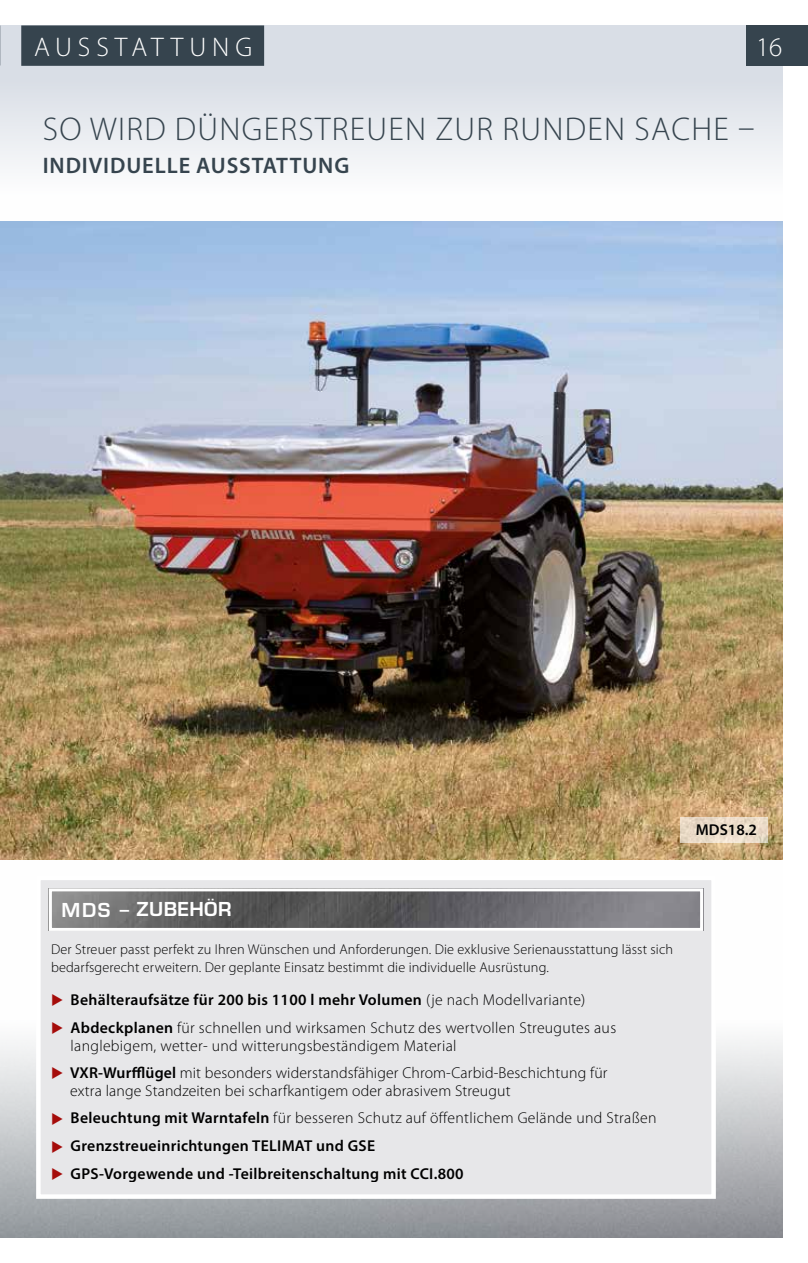
<style>
.page{position:relative;width:808px;height:1263px;background:#fff}
.page>*{position:absolute;margin:0;border:0;box-sizing:border-box;transform-origin:0 0}
.t1{font:300 33px "Myriad Pro";letter-spacing:.04em;color:#36444e}
.t2{font:300 27px "Myriad Pro";letter-spacing:.22em;color:#fff}
.t3{font:600 22.5px "Myriad Pro";letter-spacing:.04em;color:#36444e}
.t4{font:600 18.75px "Eurostile LT Std";letter-spacing:.02em;color:#fff}
.t5{font:300 15.75px/17.2px "Myriad Pro";letter-spacing:.02em;color:#000}
.t6{font:600 15.75px "Myriad Pro";letter-spacing:.02em;color:#000}
.t7{font:300 14.25px/17.2px "Myriad Pro";letter-spacing:.01em;color:#000}
.s1{color:#fff}
.s2{font-weight:300}
.s3{font-weight:600}
</style>
<div class="page">
<svg style="left:0;top:26px;width:782px;height:141px;background:#e2e6ec"></svg>
<img style="left:0;top:859px;width:782px;height:378px">
<div style="left:21px;top:25px;width:243px;height:41px;background:#36444e"></div>
<div style="left:746px;top:26px;width:62px;height:40px;background:#36444e"></div>
<img style="left:0;top:221px;width:782px;height:638px">
<svg style="left:680px;top:818px;width:88px;height:25px;background:#eadbc8"></svg>
<div style="left:36px;top:876px;width:680px;height:323px;background:#e7e7e9;border:4px solid #fff"></div>
<img style="left:53px;top:892px;width:646px;height:35px">
<div style="left:49px;top:888px;width:654px;height:43px;border:3px solid #fff"></div>
<h2 class="t2" style="left:34px;top:32px;width:220px">AUSSTATTUNG</h2>
<h2 class="t2" style="left:756px;top:32px;width:28px">16</h2>
<h1 class="t1" style="left:43px;top:110px;width:713px">SO WIRD DÜNGERSTREUEN ZUR RUNDEN SACHE –</h1>
<h3 class="t3" style="left:43px;top:151px;width:308px">INDIVIDUELLE AUSSTATTUNG</h3>
<p class="t6" style="left:696px;top:819px;width:62px">MDS18.2</p>
<p class="t4" style="left:62px;top:897px;width:171px">MDS – ZUBEHÖR</p>
<p class="t7" style="left:51px;top:941px;width:624px">Der Streuer passt perfekt zu Ihren Wünschen und Anforderungen. Die exklusive Serienausstattung lässt sich bedarfsgerecht erweitern. Der geplante Einsatz bestimmt die individuelle Ausrüstung.</p>
<p class="t6" style="left:51px;top:990px;width:536px"><span class="s1">◆</span> Behälteraufsätze für 200 bis 1100 l mehr Volumen <span class="s2">(je nach Modellvariante)</span></p>
<p class="t5" style="left:71px;top:1020px;width:547px;text-indent:-20px"><span class="s1">◆</span> <span class="s3">Abdeckplanen</span> für schnellen und wirksamen Schutz des wertvollen Streugutes aus langlebigem, wetter- und witterungsbeständigem Material</p>
<p class="t5" style="left:70px;top:1065px;width:539px;text-indent:-19px"><span class="s1">◆</span> <span class="s3">VXR-Wurfflügel</span> mit besonders widerstandsfähiger Chrom-Carbid-Beschichtung für extra lange Standzeiten bei scharfkantigem oder abrasivem Streugut</p>
<p class="t5" style="left:51px;top:1109px;width:607px"><span class="s1">◆</span> <span class="s3">Beleuchtung mit Warntafeln</span> für besseren Schutz auf öffentlichem Gelände und Straßen</p>
<p class="t6" style="left:51px;top:1135px;width:326px"><span class="s1">◆</span> Grenzstreueinrichtungen TELIMAT und GSE</p>
<p class="t6" style="left:51px;top:1163px;width:414px"><span class="s1">◆</span> GPS-Vorgewende und -Teilbreitenschaltung mit CCI.800</p>
</div>
